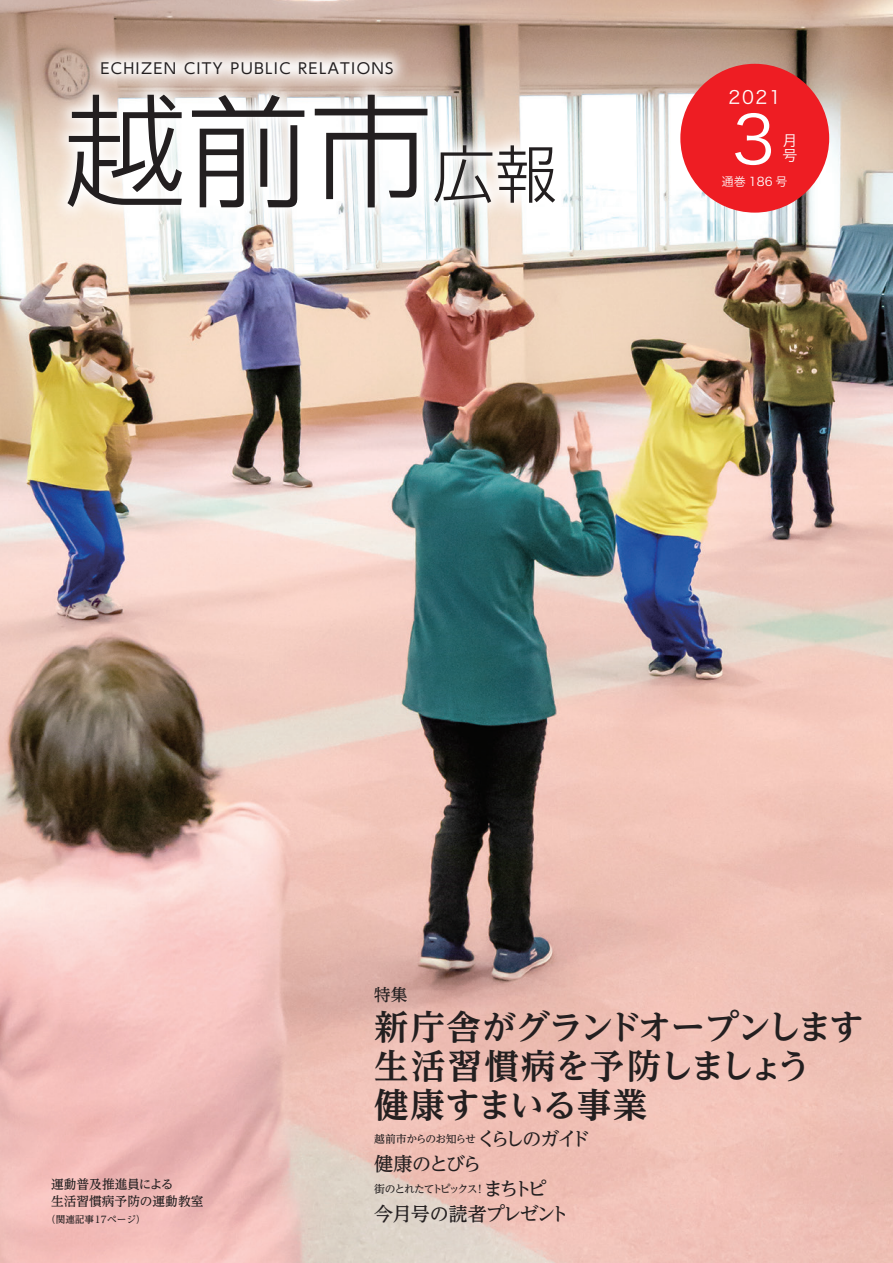
<style>
.page{position:relative;width:893px;height:1263px;background:#fff}
.page>*{position:absolute;margin:0;border:0;box-sizing:border-box;transform-origin:0 0}
.t1{font:300 122.85px "UD Shin Go Pr 6 N";color:#231f20}
.t2{font:65.85px "Hira Kaku Pro N W3";color:#fff}
.t3{font:700 34.5px/39.3px "UD Reimin Pr 6 N";letter-spacing:-.035em;color:#231f20}
.t4{font:500 19.2px "UD Reimin Pr 6 N";letter-spacing:-.05em;color:#231f20}
.t5{font:500 19.2px "UD Reimin Pr 6 N";letter-spacing:-.095em;color:#231f20}
.t6{font:500 19.2px "UD Reimin Pr 6 N";letter-spacing:-.16em;color:#231f20}
.t7{font:18px "Hira Kaku Pro N W3";color:#fff}
.t8{font:500 16.8px "UD Reimin Pr 6 N";color:#231f20}
.t9{font:15px/15px "Hira Kaku Pro N W3";color:#fff}
.t10{font:14.85px "UD Shin Go Pr 6 N";letter-spacing:.09em;color:#231f20}
.t11{font:500 12.75px/17px "UD Reimin Pr 6 N";color:#231f20}
.t12{font:12px "Hira Kaku Pro N W3";color:#fff}
.t13{font:500 10.8px "UD Reimin Pr 6 N";letter-spacing:-.11em;color:#231f20}
.t14{font:500 10.8px "UD Reimin Pr 6 N";letter-spacing:-.055em;color:#231f20}
.t15{font:500 9.6px "UD Reimin Pr 6 N";color:#231f20}
.s1{font-size:62.55px}
</style>
<div class="page">
<img style="left:0;top:0;width:893px;height:1263px">
<svg style="left:50px;top:44px;width:523px;height:182px"></svg>
<div style="left:680px;top:64px;width:149px;height:149px;background:#ee1d23;border-radius:50%"></div>
<p class="t10" style="left:100px;top:56px;width:77px">ECHIZEN</p>
<h1 class="t1" style="left:64px;top:52px;width:495px">越前市<span class="s1">広報</span></h1>
<p class="t7" style="left:729px;top:82px;width:54px">2021</p>
<p class="t10" style="left:184px;top:56px;width:40px">CITY</p>
<p class="t10" style="left:230px;top:56px;width:62px">PUBLIC</p>
<p class="t10" style="left:298px;top:56px;width:97px">RELATIONS</p>
<h2 class="t2" style="left:732px;top:81px;width:45px">3</h2>
<p class="t9" style="left:782px;top:132px;width:16px">月号</p>
<p class="t12" style="left:722px;top:171px;width:67px">通巻 186 号</p>
<p class="t11" style="left:51px;top:1175px;width:154px">運動普及推進員による<br>生活習慣病予防の運動教室</p>
<p class="t15" style="left:46px;top:1211px;width:101px">（関連記事17ページ(</p>
<p class="t8" style="left:374px;top:981px;width:35px">特集</p>
<p class="t3" style="left:374px;top:1006px;width:491px">新庁舎がグランドオープンします生活習慣病を予防しましょう<br>健康すまいる事業</p>
<p class="t6" style="left:477px;top:1123px;width:114px">くらしのガイド</p>
<p class="t14" style="left:374px;top:1130px;width:103px">越前市からのお知らせ</p>
<p class="t5" style="left:374px;top:1148px;width:109px">健康のとびら</p>
<p class="t5" style="left:484px;top:1173px;width:64px">まちトピ</p>
<p class="t13" style="left:374px;top:1180px;width:105px">街のとれたてトピックス</p>
<p class="t4" style="left:374px;top:1198px;width:196px">今月号の読者プレゼント</p>
<p class="t13" style="left:474px;top:1180px;width:12px">！</p>
</div>
